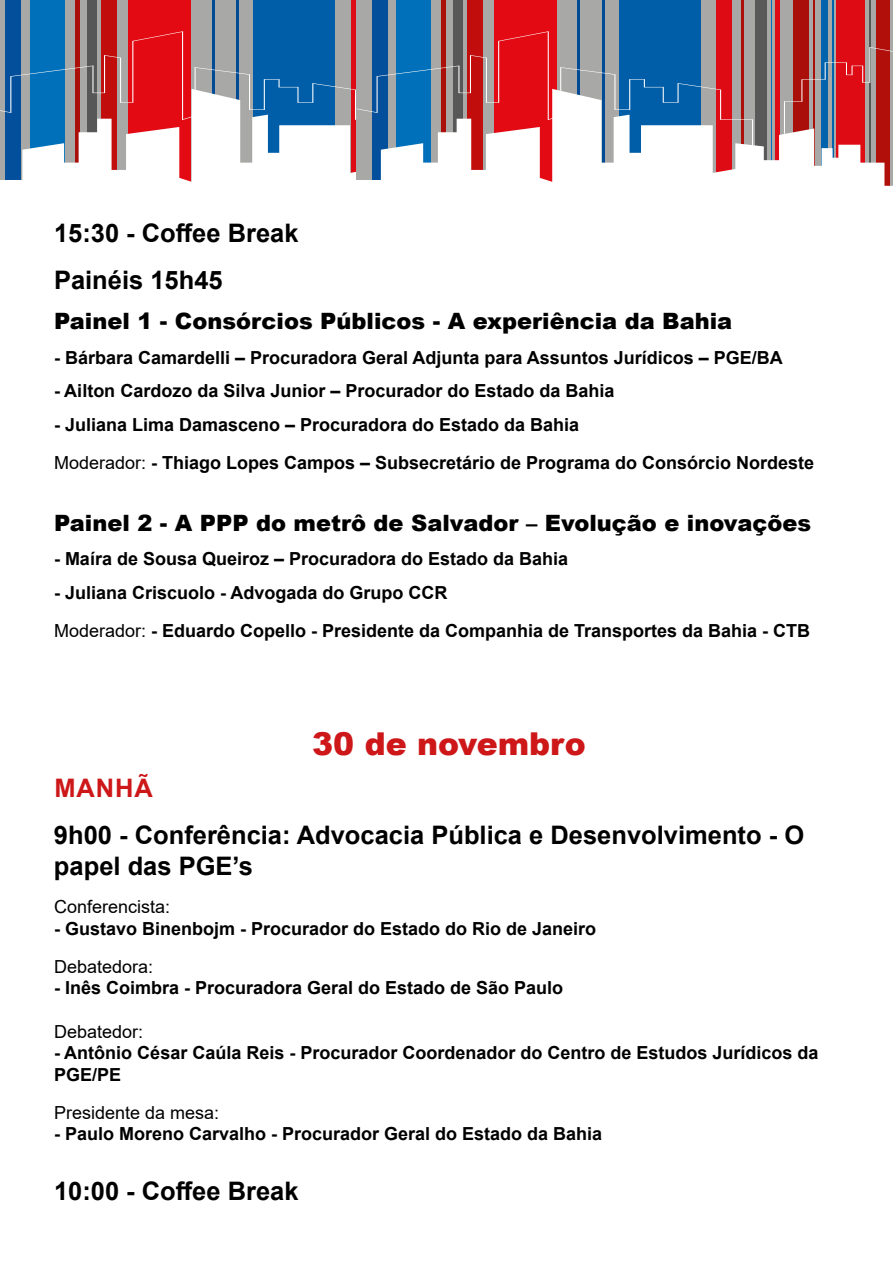
<style>
.page{position:relative;width:893px;height:1263px;background:#fff}
.page>*{position:absolute;margin:0;border:0;box-sizing:border-box;transform-origin:0 0}
.t1{font:900 31.5px "Arial";color:#cd1719}
.t2{font:700 25.5px/47.5px "Arial";color:#000}
.t3{font:700 25.5px "Arial";letter-spacing:.035em;color:#cd1719}
.t4{font:900 22.5px "Arial";color:#000}
.t5{font:700 18px/37.8px "Arial";color:#000}
.t6{font:18px "Arial";color:#000}
.s1{font-weight:400}
</style>
<div class="page">
<div style="left:0;top:0;width:537px;height:283px;background:#a8a8a6"></div>
<div style="left:30px;top:0;width:35px;height:283px;background:#0070ba"></div>
<div style="left:253px;top:0;width:82px;height:283px;background:#005ea8"></div>
<div style="left:6px;top:0;width:15px;height:283px;background:#034f9c"></div>
<hr style="left:75px;top:0;width:4px;height:283px;background:#ab0f0a">
<hr style="left:212px;top:0;width:2px;height:283px;background:#004a96">
<hr style="left:236px;top:0;width:2px;height:283px;background:#004a96">
<div style="left:101px;top:0;width:16px;height:283px;background:#c20d0d"></div>
<svg style="left:351px;top:0;width:5px;height:31px"></svg>
<div style="left:128px;top:0;width:63px;height:283px;background:#e30a14"></div>
<div style="left:87px;top:0;width:10px;height:283px;background:#575757"></div>
<div style="left:0;top:147px;width:349px;height:136px;background:#fff"></div>
<svg style="left:0;top:31px;width:356px;height:116px"></svg>
<div style="left:357px;top:0;width:536px;height:283px;background:#a8a8a6"></div>
<div style="left:396px;top:0;width:35px;height:283px;background:#0070ba"></div>
<div style="left:619px;top:0;width:81px;height:283px;background:#005ea8"></div>
<div style="left:372px;top:0;width:16px;height:283px;background:#034f9c"></div>
<hr style="left:441px;top:0;width:4px;height:283px;background:#ab0f0a">
<hr style="left:578px;top:0;width:2px;height:283px;background:#004a96">
<hr style="left:602px;top:0;width:2px;height:283px;background:#004a96">
<hr style="left:741px;top:0;width:2px;height:283px;background:#ad0f0a">
<div style="left:467px;top:0;width:16px;height:283px;background:#c20d0d"></div>
<div style="left:716px;top:0;width:16px;height:283px;background:#de0a14"></div>
<div style="left:494px;top:0;width:62px;height:283px;background:#e30a14"></div>
<div style="left:453px;top:0;width:10px;height:283px;background:#575757"></div>
<div style="left:876px;top:0;width:14px;height:283px;background:#b00f0a"></div>
<div style="left:836px;top:0;width:29px;height:283px;background:#de0a14"></div>
<div style="left:821px;top:0;width:6px;height:283px;background:#0063ad"></div>
<div style="left:794px;top:0;width:15px;height:283px;background:#ab0f0a"></div>
<div style="left:775px;top:0;width:5px;height:283px;background:#e00a14"></div>
<div style="left:755px;top:0;width:12px;height:283px;background:#595959"></div>
<hr style="left:771px;top:0;width:1px;height:283px;background:#0070ba">
<hr style="left:869px;top:0;width:2px;height:283px;background:#575757">
<hr style="left:813px;top:0;width:1px;height:283px;background:#ab0f0a">
<hr style="left:832px;top:0;width:1px;height:283px;background:#0063ad">
<svg style="left:349px;top:89px;width:544px;height:194px;background:#f6eff0"></svg>
<svg style="left:784px;top:47px;width:109px;height:87px"></svg>
<svg style="left:357px;top:31px;width:396px;height:116px"></svg>
<h2 class="t2" style="left:54px;top:209px;width:246px">15:30 - Coffee Break<br>Painéis 15h45</h2>
<p class="t4" style="left:54px;top:305px;width:680px">Painel 1 - Consórcios Públicos - A experiência da Bahia</p>
<p class="t5" style="left:54px;top:338px;width:730px">- Bárbara Camardelli – Procuradora Geral Adjunta para Assuntos Jurídicos – PGE/BA</p>
<p class="t5" style="left:54px;top:372px;width:562px">- Ailton Cardozo da Silva Junior – Procurador do Estado da Bahia</p>
<p class="t5" style="left:54px;top:406px;width:762px">- Juliana Lima Damasceno – Procuradora do Estado da Bahia<br><span class="s1">Moderador:</span> - Thiago Lopes Campos – Subsecretário de Programa do Consórcio Nordeste</p>
<p class="t4" style="left:54px;top:507px;width:759px">Painel 2 - A PPP do metrô de Salvador – Evolução e inovações</p>
<p class="t5" style="left:54px;top:540px;width:516px">- Maíra de Sousa Queiroz – Procuradora do Estado da Bahia</p>
<p class="t5" style="left:54px;top:574px;width:758px">- Juliana Criscuolo - Advogada do Grupo CCR<br><span class="s1">Moderador:</span> - Eduardo Copello - Presidente da Companhia de Transportes da Bahia - CTB</p>
<h1 class="t1" style="left:312px;top:721px;width:275px">30 de novembro</h1>
<h2 class="t3" style="left:54px;top:770px;width:100px">MANHÃ</h2>
<h2 class="t2" style="left:54px;top:820px;width:752px;line-height:30.6px">9h00 - Conferência: Advocacia Pública e Desenvolvimento - O papel das PGE’s</h2>
<p class="t6" style="left:54px;top:895px;width:118px">Conferencista:</p>
<p class="t5" style="left:54px;top:910px;width:544px">- Gustavo Binenbojm - Procurador do Estado do Rio de Janeiro</p>
<p class="t6" style="left:54px;top:954px;width:101px">Debatedora:</p>
<p class="t5" style="left:54px;top:969px;width:511px">- Inês Coimbra - Procuradora Geral do Estado de São Paulo</p>
<p class="t6" style="left:54px;top:1019px;width:91px">Debatedor:</p>
<p class="t5" style="left:54px;top:1042px;width:766px;line-height:21.6px">- Antônio César Caúla Reis - Procurador Coordenador do Centro de Estudos Jurídicos da<br>PGE/PE</p>
<p class="t6" style="left:54px;top:1100px;width:167px">Presidente da mesa:</p>
<p class="t5" style="left:54px;top:1115px;width:550px">- Paulo Moreno Carvalho - Procurador Geral do Estado da Bahia</p>
<h2 class="t2" style="left:54px;top:1167px;width:246px">10:00 - Coffee Break</h2>
</div>
